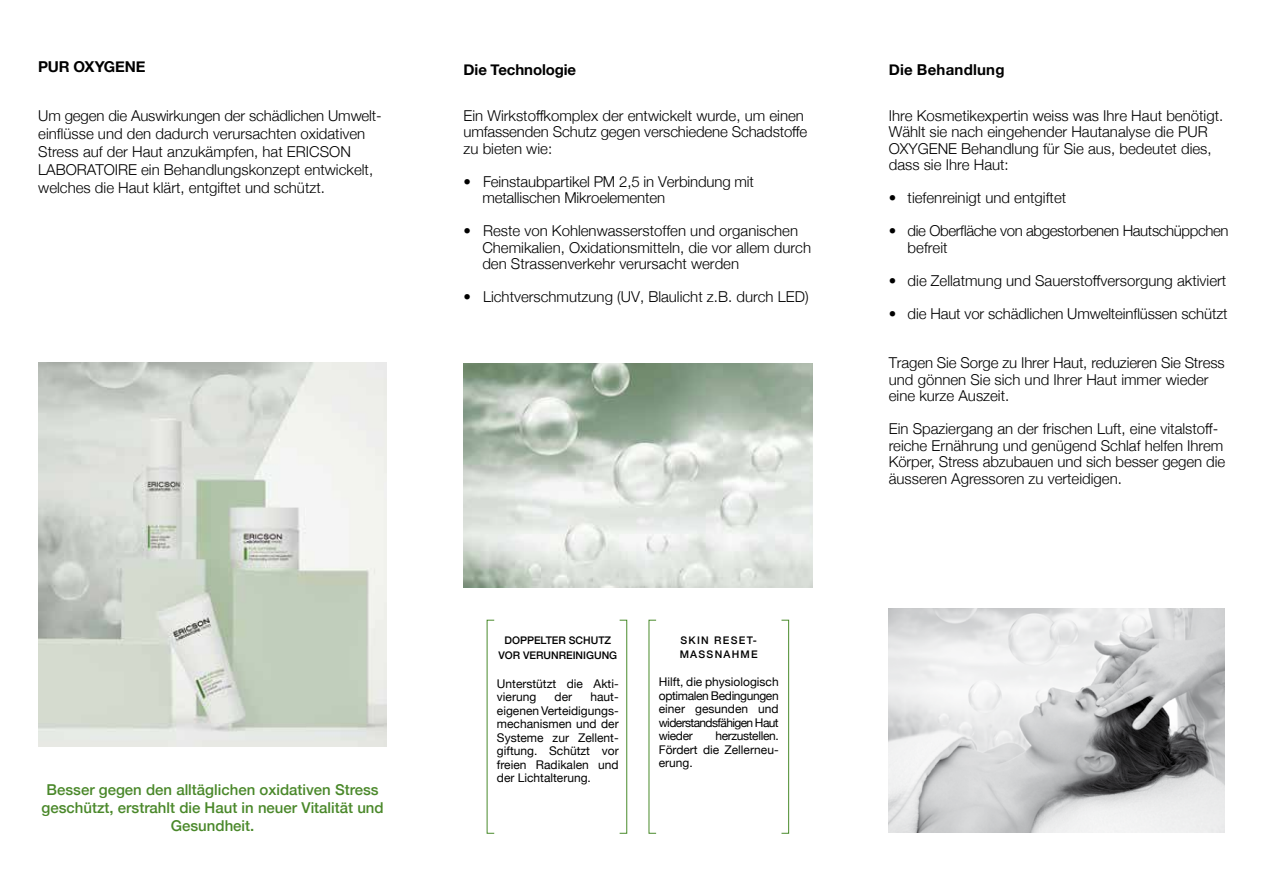
<style>
.page{position:relative;width:1263px;height:893px;background:#fff}
.page>*{position:absolute;margin:0;border:0;box-sizing:border-box;transform-origin:0 0}
.t1{font:300 15px/16.5px "Helvetica Neue";color:#000}
.t2{font:500 15px/18px "Helvetica Neue";color:#4a882a;text-align:center}
.t3{font:300 15px/16.5px "Helvetica Neue";letter-spacing:-.025em;color:#000}
.t4{font:700 15px "Helvetica Neue";letter-spacing:-.005em;color:#000}
.t5{font:700 15px "Helvetica Neue";letter-spacing:.015em;color:#000}
.t6{font:12px/13.5px "Helvetica Neue";color:#000;text-align:justify}
.t7{font:500 10.5px/15px "Helvetica Neue";color:#000;text-align:center}
.t8{font:500 10.5px/13.5px "Helvetica Neue";letter-spacing:.12em;color:#000}
</style>
<div class="page">
<img style="left:889px;top:608px;width:336px;height:224px">
<img style="left:38px;top:362px;width:349px;height:384px">
<img style="left:463px;top:363px;width:349px;height:224px">
<div style="left:619px;top:620px;width:8px;height:213px;border:1px solid #4a8b2c"></div>
<div style="left:781px;top:620px;width:8px;height:213px;border:1px solid #4a8b2c"></div>
<p class="t4" style="left:38px;top:55px;width:109px">PUR OXYGENE</p>
<p class="t4" style="left:463px;top:58px;width:114px">Die Technologie</p>
<p class="t5" style="left:889px;top:58px;width:117px">Die Behandlung</p>
<p class="t1" style="left:38px;top:105px;width:345px;line-height:18px">Um gegen die Auswirkungen der schädlichen Umwelt&shy;einflüsse und den dadurch verursachten oxidativen Stress auf der Haut anzukämpfen, hat ERICSON LABORATOIRE ein Behandlungskonzept entwickelt, welches die Haut klärt, entgiftet und schützt.</p>
<p class="t2" style="left:42px;top:780px;width:344px">Besser gegen den alltäglichen oxidativen Stress geschützt, erstrahlt die Haut in neuer Vitalität und<br>Gesundheit.</p>
<p class="t1" style="left:463px;top:106px;width:345px">Ein Wirkstoffkomplex der entwickelt wurde, um einen umfassenden Schutz gegen verschiedene Schadstoffe zu bieten wie:</p>
<p class="t1" style="left:482px;top:172px;width:273px;text-indent:-19px">• Feinstaubpartikel PM 2,5 in Verbindung mit metallischen Mikroelementen</p>
<p class="t1" style="left:482px;top:221px;width:330px;text-indent:-19px">• Reste von Kohlenwasserstoffen und organischen<br>Chemikalien, Oxidationsmitteln, die vor allem durch den Strassenverkehr verursacht werden</p>
<p class="t1" style="left:463px;top:287px;width:347px">• Lichtverschmutzung (UV, Blaulicht z.B. durch LED)</p>
<p class="t7" style="left:498px;top:632px;width:120px">DOPPELTER SCHUTZ<br>VOR VERUNREINIGUNG</p>
<p class="t6" style="left:497px;top:677px;width:123px">Unterstützt die Akti&shy;vierung</p>
<p class="t6" style="left:497px;top:691px;width:123px;text-indent:94px">haut&shy;eigenen Verteidigungs&shy;mechanismen und der Systeme zur Zellent&shy;giftung. Schützt vor freien Radikalen und der Lichtalterung.</p>
<p class="t6" style="left:555px;top:691px;width:19px">der</p>
<p class="t8" style="left:680px;top:633px;width:80px">SKIN RESET-<br>MASSNAHME</p>
<p class="t6" style="left:659px;top:676px;width:121px">Hilft, die physiologisch optimalen Bedingungen einer gesunden und widerstandsfähigen Haut wieder</p>
<p class="t6" style="left:659px;top:730px;width:121px;text-indent:57px">herzustellen.<br>Fördert die Zellerneu&shy;erung.</p>
<p class="t1" style="left:889px;top:106px;width:336px">Ihre Kosmetikexpertin weiss was Ihre Haut benötigt.<br>Wählt sie nach eingehender Hautanalyse die PUR OXYGENE Behandlung für Sie aus, bedeutet dies, dass sie Ihre Haut:</p>
<p class="t1" style="left:889px;top:188px;width:179px">• tiefenreinigt und entgiftet</p>
<p class="t3" style="left:908px;top:221px;width:323px;text-indent:-19px">• die Oberfläche von abgestorbenen Hautschüppchen befreit</p>
<p class="t1" style="left:889px;top:271px;width:339px">• die Zellatmung und Sauerstoffversorgung aktiviert</p>
<p class="t1" style="left:889px;top:304px;width:340px">• die Haut vor schädlichen Umwelteinflüssen schützt</p>
<p class="t1" style="left:889px;top:353px;width:337px">Tragen Sie Sorge zu Ihrer Haut, reduzieren Sie Stress und gönnen Sie sich und Ihrer Haut immer wieder eine kurze Auszeit.</p>
<p class="t1" style="left:889px;top:419px;width:338px">Ein Spaziergang an der frischen Luft, eine vitalstoff&shy;reiche Ernährung und genügend Schlaf helfen Ihrem Körper, Stress abzubauen und sich besser gegen die äusseren Agressoren zu verteidigen.</p>
</div>
